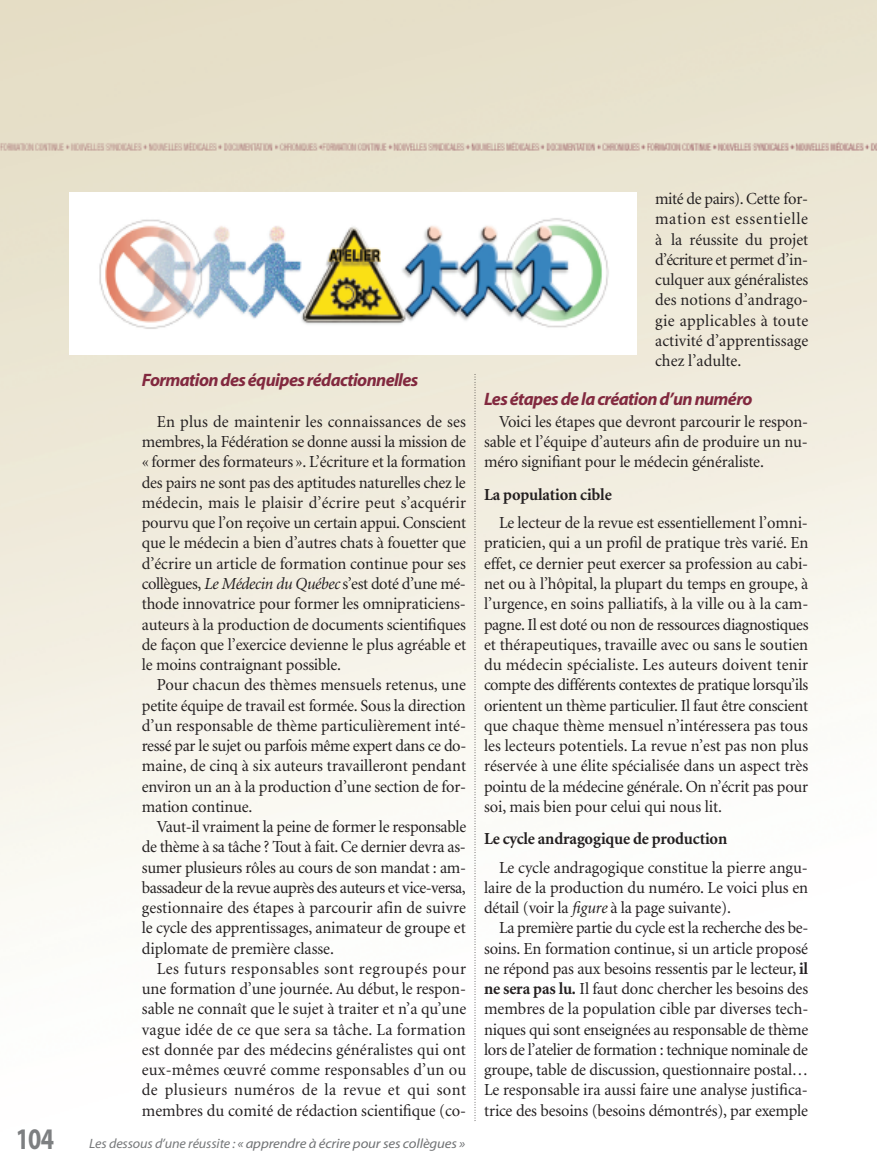
<style>
.page{position:relative;width:878px;height:1175px;background:#fff}
.page>*{position:absolute;margin:0;border:0;box-sizing:border-box;transform-origin:0 0}
.t1{font:700 30px "Myriad";color:#7d7f81;scale:.8 1}
.t2{font:italic 700 18px "Myriad";letter-spacing:-.035em;color:#82293f}
.t3{font:16.8px/20.2px "Minion";letter-spacing:-.01em;color:#231f20;text-align:justify}
.t4{font:700 16.8px "Minion";letter-spacing:-.01em;color:#231f20}
.t5{font:italic 13.5px "Myriad";letter-spacing:-.01em;color:#717375;scale:1.1 1}
.s1{font-style:italic}
.s2{color:#77797b}
.s3{font-weight:700}
</style>
<div class="page">
<img style="left:0;top:0;width:876px;height:1121px">
<svg style="left:474px;top:374px;width:1px;height:746px"></svg>
<div style="left:70px;top:192px;width:567px;height:162px;background:#fff"></div>
<img style="left:99px;top:218px;width:510px;height:111px">
<p class="t2" style="left:142px;top:373px;width:278px">Formation des équipes rédactionnelles</p>
<p class="t3" style="left:142px;top:413px;width:326px;text-indent:15px">En plus de maintenir les connaissances de ses membres, la Fédération se donne aussi la mission de « former des formateurs ». L’écriture et la formation des pairs ne sont pas des aptitudes naturelles chez le médecin, mais le plaisir d’écrire peut s’acquérir pourvu que l’on reçoive un certain appui. Conscient que le médecin a bien d’autres chats à fouetter que d’écrire un article de formation continue pour ses collègues, <span class="s1">Le Médecin du Québec</span> s’est doté d’une mé&shy;thode innovatrice pour former les omnipraticiens&shy;auteurs à la production de documents scientifiques de façon que l’exercice devienne le plus agréable et le moins contraignant possible.</p>
<p class="t3" style="left:142px;top:676px;width:326px;text-indent:15px">Pour chacun des thèmes mensuels retenus, une petite équipe de travail est formée. Sous la direction d’un responsable de thème particulièrement inté&shy;ressé par le sujet ou parfois même expert dans ce do&shy;maine, de cinq à six auteurs travailleront pendant environ un an à la production d’une section de for&shy;mation continue.</p>
<p class="t3" style="left:142px;top:818px;width:326px;text-indent:15px">Vaut-il vraiment la peine de former le responsable de thème à sa tâche ? Tout à fait. Ce dernier devra as&shy;sumer plusieurs rôles au cours de son mandat : am&shy;bassadeur de la revue auprès des auteurs et vice-versa, gestionnaire des étapes à parcourir afin de suivre le cycle des apprentissages, animateur de groupe et diplomate de première classe.</p>
<p class="t3" style="left:142px;top:959px;width:326px;text-indent:15px">Les futurs responsables sont regroupés pour une formation d’une journée. Au début, le respon&shy;sable ne connaît que le sujet à traiter et n’a qu’une vague idée de ce que sera sa tâche. La formation est donnée par des médecins généralistes qui ont eux-mêmes œuvré comme responsables d’un ou de plusieurs numéros de la revue et qui sont membres du comité de rédaction scientifique (co-</p>
<h1 class="t1" style="left:16px;top:1127px;width:49px">104</h1>
<p class="t5" style="left:89px;top:1138px;width:343px"><span class="s2">Les dessous d’une réussite :</span> « apprendre à écrire pour ses collègues »</p>
<p class="t3" style="left:655px;top:190px;width:155px">mité de pairs). Cette for&shy;mation est essentielle à la réussite du projet d’écriture et permet d’in&shy;culquer aux généralistes des notions d’andrago&shy;gie applicables à toute activité d’apprentissage chez l’adulte.</p>
<p class="t2" style="left:484px;top:392px;width:270px">Les étapes de la création d’un numéro</p>
<p class="t3" style="left:484px;top:413px;width:326px;text-indent:15px">Voici les étapes que devront parcourir le respon&shy;sable et l’équipe d’auteurs afin de produire un nu&shy;méro signifiant pour le médecin généraliste.</p>
<p class="t4" style="left:484px;top:488px;width:129px">La population cible</p>
<p class="t3" style="left:484px;top:514px;width:326px;text-indent:15px">Le lecteur de la revue est essentiellement l’omni&shy;praticien, qui a un profil de pratique très varié. En effet, ce dernier peut exercer sa profession au cabi&shy;net ou à l’hôpital, la plupart du temps en groupe, à l’urgence, en soins palliatifs, à la ville ou à la cam&shy;pagne. Il est doté ou non de ressources diagnostiques et thérapeutiques, travaille avec ou sans le soutien du médecin spécialiste. Les auteurs doivent tenir compte des différents contextes de pratique lorsqu’ils orientent un thème particulier. Il faut être conscient que chaque thème mensuel n’intéressera pas tous les lecteurs potentiels. La revue n’est pas non plus réservée à une élite spécialisée dans un aspect très pointu de la médecine générale. On n’écrit pas pour soi, mais bien pour celui qui nous lit.</p>
<p class="t4" style="left:484px;top:832px;width:245px">Le cycle andragogique de production</p>
<p class="t3" style="left:484px;top:858px;width:325px;text-indent:15px">Le cycle andragogique constitue la pierre angu&shy;laire de la production du numéro. Le voici plus en détail (voir la <span class="s1">figure</span> à la page suivante).</p>
<p class="t3" style="left:484px;top:919px;width:326px;text-indent:15px">La première partie du cycle est la recherche des be&shy;soins. En formation continue, si un article proposé ne répond pas aux besoins ressentis par le lecteur, <span class="s3">il ne sera pas lu.</span> Il faut donc chercher les besoins des membres de la population cible par diverses tech&shy;niques qui sont enseignées au responsable de thème lors de l’atelier de formation : technique nominale de groupe, table de discussion, questionnaire postal… Le responsable ira aussi faire une analyse justifica&shy;trice des besoins (besoins démontrés), par exemple</p>
</div>
